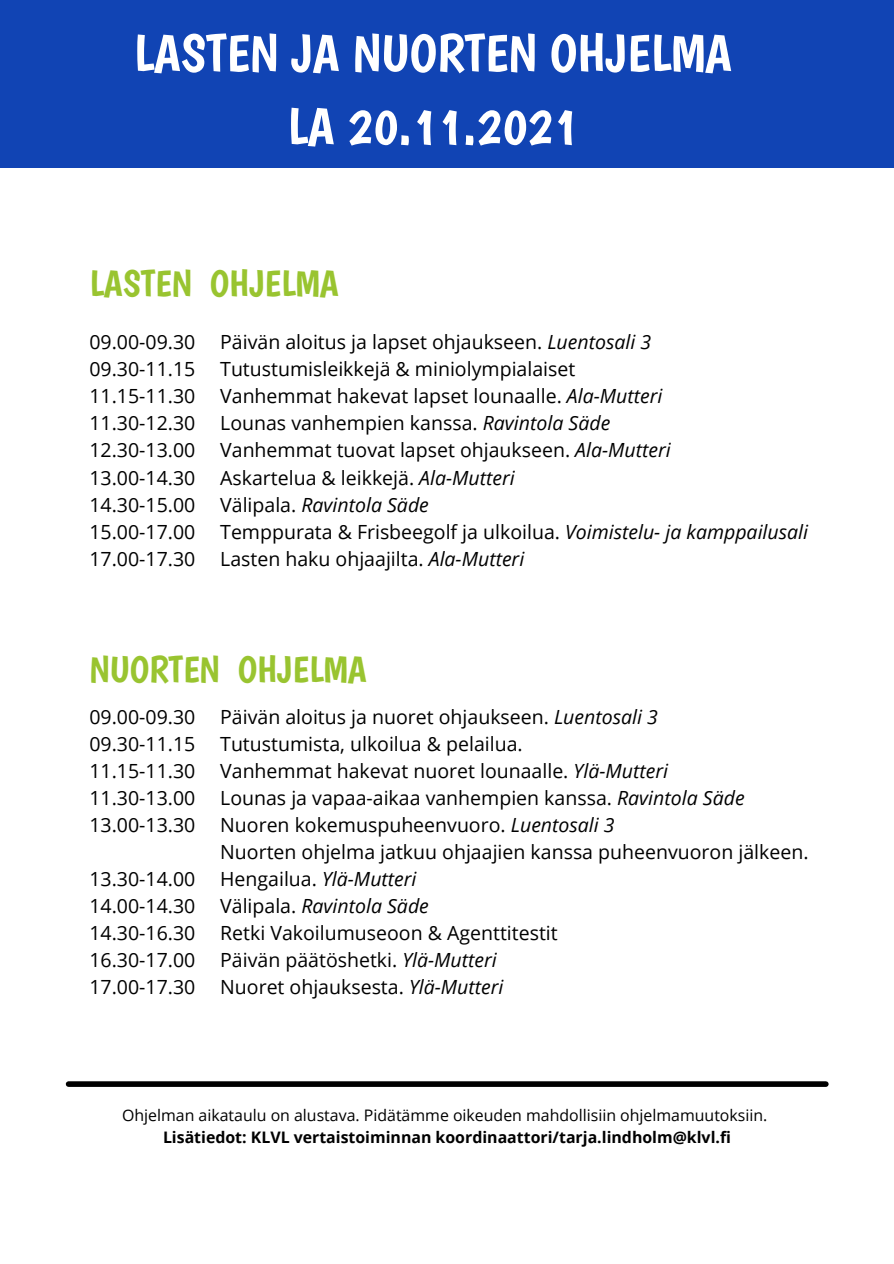
<style>
.page{position:relative;width:894px;height:1264px;background:#fff}
.page>*{position:absolute;margin:0;border:0;box-sizing:border-box;transform-origin:0 0}
.t1{font:52.5px "Boogaloo";color:#fff}
.t2{font:37.2px "Boogaloo";color:#99c430}
.t3{font:19.5px "Open Sans";color:#000}
.t4{font:italic 19.5px "Open Sans";color:#000}
.t5{font:15.9px "Open Sans";color:#000}
.t6{font:700 15.9px "Open Sans";color:#000}
.s1{font-style:italic}
.s2{font-style:normal}
</style>
<div class="page">
<div style="left:0;top:0;width:893px;height:168px;background:#1144b4"></div>
<div style="left:69px;top:1081px;width:756px;height:5px;background:#000"></div>
<p class="t1" style="left:133px;top:21px;width:600px">LASTEN JA NUORTEN OHJELMA</p>
<p class="t1" style="left:287px;top:95px;width:292px">LA 20.11.2021</p>
<p class="t2" style="left:89px;top:261px;width:251px">LASTEN OHJELMA</p>
<p class="t3" style="left:89px;top:328px;width:107px">09.00-09.30</p>
<p class="t3" style="left:89px;top:355px;width:107px">09.30-11.15</p>
<p class="t3" style="left:89px;top:382px;width:107px">11.15-11.30</p>
<p class="t3" style="left:89px;top:409px;width:107px">11.30-12.30</p>
<p class="t3" style="left:89px;top:436px;width:107px">12.30-13.00</p>
<p class="t3" style="left:89px;top:463px;width:107px">13.00-14.30</p>
<p class="t3" style="left:89px;top:490px;width:107px">14.30-15.00</p>
<p class="t3" style="left:89px;top:518px;width:107px">15.00-17.00</p>
<p class="t3" style="left:89px;top:545px;width:107px">17.00-17.30</p>
<p class="t3" style="left:220px;top:328px;width:432px">Päivän aloitus ja lapset ohjaukseen. <span class="s1">Luentosali 3</span></p>
<p class="t3" style="left:220px;top:355px;width:356px">Tutustumisleikkejä &amp; miniolympialaiset</p>
<p class="t3" style="left:220px;top:382px;width:443px">Vanhemmat hakevat lapset lounaalle. <span class="s1">Ala-Mutteri</span></p>
<p class="t3" style="left:220px;top:409px;width:391px">Lounas vanhempien kanssa. <span class="s1">Ravintola Säde</span></p>
<p class="t3" style="left:220px;top:436px;width:452px">Vanhemmat tuovat lapset ohjaukseen. <span class="s1">Ala-Mutteri</span></p>
<p class="t3" style="left:220px;top:463px;width:296px">Askartelua &amp; leikkejä. <span class="s1">Ala-Mutteri</span></p>
<p class="t4" style="left:220px;top:490px;width:210px"><span class="s2">Välipala.</span> Ravintola Säde</p>
<p class="t3" style="left:220px;top:518px;width:589px">Temppurata &amp; Frisbeegolf ja ulkoilua. <span class="s1">Voimistelu- ja kamppailusali</span></p>
<p class="t3" style="left:220px;top:545px;width:305px">Lasten haku ohjaajilta. <span class="s1">Ala-Mutteri</span></p>
<p class="t2" style="left:89px;top:647px;width:279px">NUORTEN OHJELMA</p>
<p class="t3" style="left:89px;top:703px;width:107px">09.00-09.30</p>
<p class="t3" style="left:89px;top:730px;width:107px">09.30-11.15</p>
<p class="t3" style="left:89px;top:757px;width:107px">11.15-11.30</p>
<p class="t3" style="left:89px;top:784px;width:107px">11.30-13.00</p>
<p class="t3" style="left:89px;top:811px;width:107px">13.00-13.30</p>
<p class="t3" style="left:89px;top:865px;width:107px">13.30-14.00</p>
<p class="t3" style="left:89px;top:892px;width:107px">14.00-14.30</p>
<p class="t3" style="left:89px;top:919px;width:107px">14.30-16.30</p>
<p class="t3" style="left:89px;top:946px;width:107px">16.30-17.00</p>
<p class="t3" style="left:89px;top:973px;width:107px">17.00-17.30</p>
<p class="t3" style="left:220px;top:703px;width:439px">Päivän aloitus ja nuoret ohjaukseen. <span class="s1">Luentosali 3</span></p>
<p class="t3" style="left:220px;top:730px;width:304px">Tutustumista, ulkoilua &amp; pelailua.</p>
<p class="t3" style="left:220px;top:757px;width:449px">Vanhemmat hakevat nuoret lounaalle. <span class="s1">Ylä-Mutteri</span></p>
<p class="t3" style="left:220px;top:784px;width:525px">Lounas ja vapaa-aikaa vanhempien kanssa. <span class="s1">Ravintola Säde</span></p>
<p class="t3" style="left:220px;top:811px;width:396px">Nuoren kokemuspuheenvuoro. <span class="s1">Luentosali 3</span></p>
<p class="t3" style="left:220px;top:838px;width:589px">Nuorten ohjelma jatkuu ohjaajien kanssa puheenvuoron jälkeen.</p>
<p class="t4" style="left:220px;top:865px;width:198px"><span class="s2">Hengailua.</span> Ylä-Mutteri</p>
<p class="t4" style="left:220px;top:892px;width:210px"><span class="s2">Välipala.</span> Ravintola Säde</p>
<p class="t3" style="left:220px;top:919px;width:339px">Retki Vakoilumuseoon &amp; Agenttitestit</p>
<p class="t3" style="left:220px;top:946px;width:278px">Päivän päätöshetki. <span class="s1">Ylä-Mutteri</span></p>
<p class="t3" style="left:220px;top:973px;width:285px">Nuoret ohjauksesta. <span class="s1">Ylä-Mutteri</span></p>
<p class="t5" style="left:122px;top:1104px;width:646px">Ohjelman aikataulu on alustava. Pidätämme oikeuden mahdollisiin ohjelmamuutoksiin.</p>
<p class="t6" style="left:163px;top:1126px;width:569px">Lisätiedot: KLVL vertaistoiminnan koordinaattori/tarja.lindholm@klvl.fi</p>
</div>
